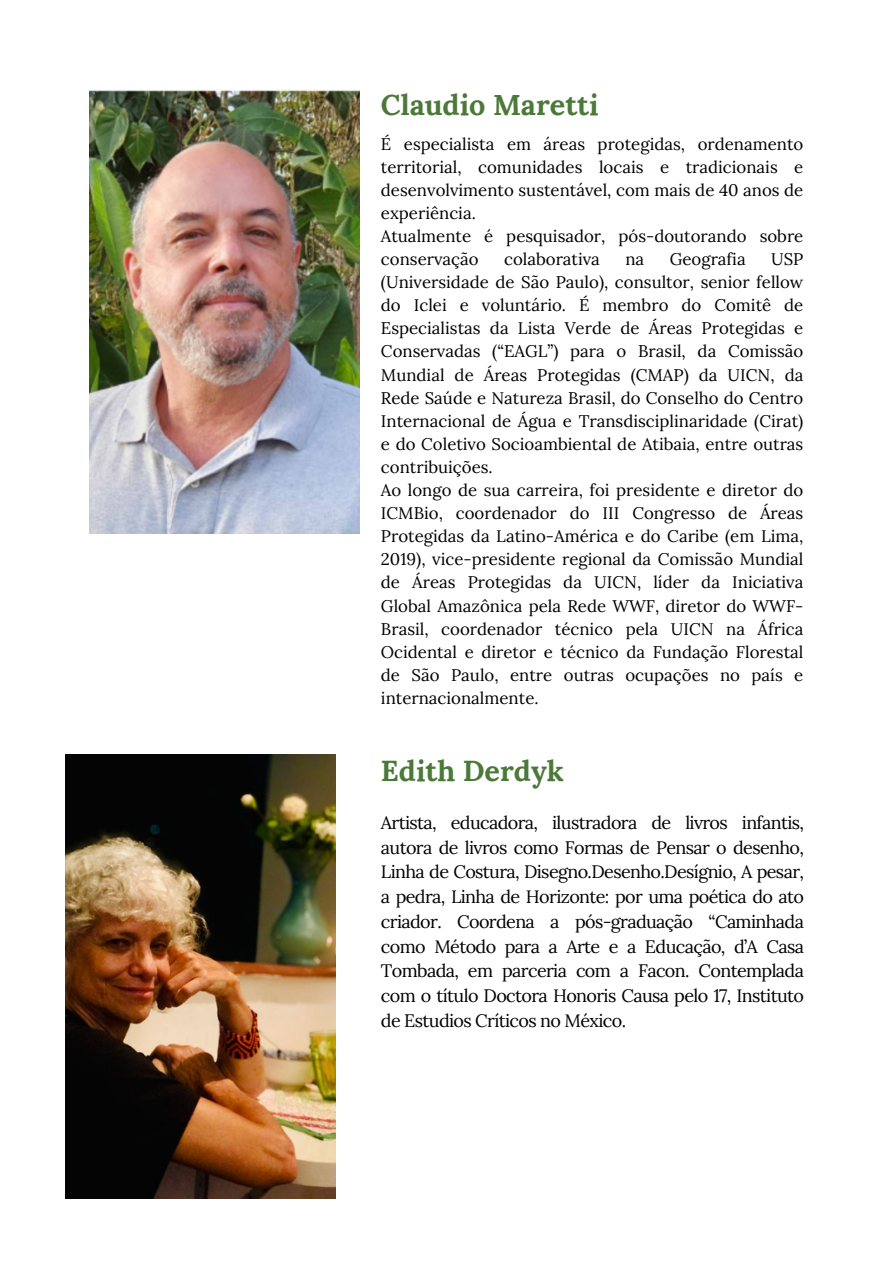
<style>
.page{position:relative;width:893px;height:1264px;background:#fff}
.page>*{position:absolute;margin:0;border:0;box-sizing:border-box;transform-origin:0 0}
.t1{font:700 28.8px "Lora";color:#4b7938}
.t2{font:18px/24.8px "Lora";letter-spacing:-.035em;color:#000;text-align:justify}
.t3{font:16.8px/23.1px "Lora";color:#000;text-align:justify}
</style>
<div class="page">
<img style="left:66px;top:754px;width:270px;height:444px">
<img style="left:89px;top:89px;width:270px;height:444px">
<p class="t1" style="left:381px;top:86px;width:219px">Claudio Maretti</p>
<p class="t3" style="left:381px;top:132px;width:424px">É especialista em áreas protegidas, ordenamento territorial, comunidades locais e tradicionais e desenvolvimento sustentável, com mais de 40 anos de experiência.</p>
<p class="t3" style="left:381px;top:224px;width:424px">Atualmente é pesquisador, pós-doutorando sobre conservação</p>
<p class="t3" style="left:504px;top:247px;width:97px">colaborativa</p>
<p class="t3" style="left:625px;top:247px;width:20px">na</p>
<p class="t3" style="left:669px;top:247px;width:77px">Geografia</p>
<p class="t3" style="left:381px;top:247px;width:424px;text-indent:390px">USP (Universidade de São Paulo), consultor, senior fellow do Iclei e voluntário. É membro do Comitê de Especialistas da Lista Verde de Áreas Protegidas e Conservadas (“EAGL”) para o Brasil, da Comissão Mundial de Áreas Protegidas (CMAP) da UICN, da Rede Saúde e Natureza Brasil, do Conselho do Centro Internacional de Água e Transdisciplinaridade (Cirat) e do Coletivo Socioambiental de Atibaia, entre outras contribuições.</p>
<p class="t3" style="left:381px;top:478px;width:424px">Ao longo de sua carreira, foi presidente e diretor do ICMBio, coordenador do III Congresso de Áreas Protegidas da Latino-América e do Caribe (em Lima, 2019), vice-presidente regional da Comissão Mundial de Áreas Protegidas da UICN, líder da Iniciativa Global Amazônica pela Rede WWF, diretor do WWF-Brasil, coordenador técnico pela UICN na África Ocidental e diretor e técnico da Fundação Florestal de São Paulo, entre outras ocupações no país e internacionalmente.</p>
<p class="t1" style="left:381px;top:751px;width:184px">Edith Derdyk</p>
<p class="t2" style="left:381px;top:810px;width:424px">Artista, educadora, ilustradora de livros infantis, autora de livros como Formas de Pensar o desenho, Linha de Costura, Disegno.Desenho.Desígnio, A pesar, a pedra, Linha de Horizonte: por uma poética do ato criador. Coordena a pós-graduação “Caminhada como Método para a Arte e a Educação, d’A Casa Tombada, em parceria com a Facon. Contemplada com o título Doctora Honoris Causa pelo 17, Instituto de Estudios Críticos no México.</p>
</div>
